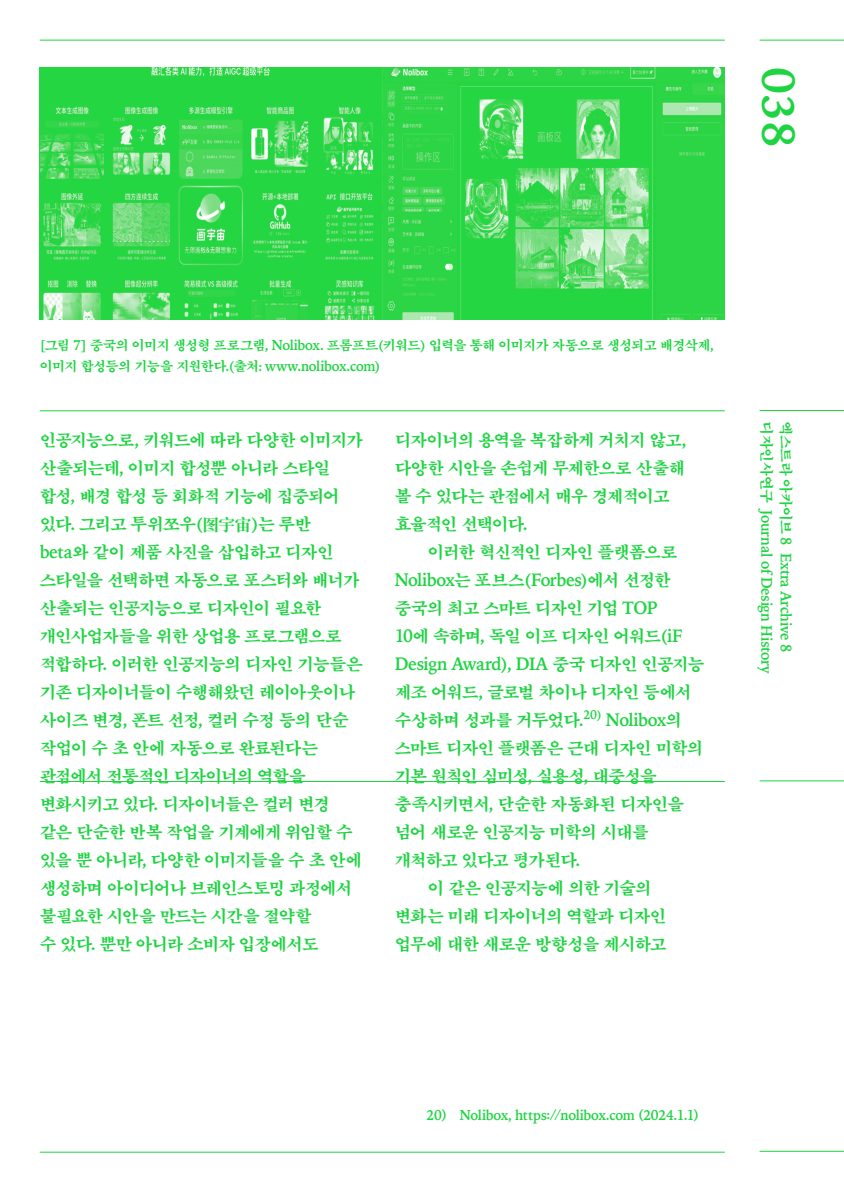
<style>
.page{position:relative;width:844px;height:1191px;background:#fff}
.page>*{position:absolute;margin:0;border:0;box-sizing:border-box;transform-origin:0 0}
.t1{font:700 45.5px "Iowan Old Style";color:#1ed442}
.t2{font:700 18.03px "Iowan Old Style";letter-spacing:-.035em;color:#1ed442;scale:.93 1}
.t3{font:16.62px/28px "SM3 K Myung Jo";letter-spacing:-.06em;color:#1ed442}
.t4{font:16.62px "SM3 K Myung Jo";letter-spacing:-.04em;color:#1ed442}
.t5{font:700 15.05px/19.2px "Iowan Old Style";letter-spacing:-.025em;color:#1ed442;scale:.93 1}
.t6{font:700 14.17px "Iowan Old Style";letter-spacing:-.025em;color:#1ed442;scale:.93 1}
.t7{font:13.12px/21px "SM3 K Myung Jo";letter-spacing:-.05em;color:#1ed442}
.s1{font-family:"Iowan Old Style";font-weight:700}
.s2{font-family:"Iowan Old Style";font-weight:700;font-size:14.17px}
.s3{font-family:"Iowan Old Style";font-weight:700;font-size:18.03px}
.s4{font-family:"Noto Serif SC";font-weight:700}
.s5{font-family:"SM3 K Myung Jo";font-weight:400;font-size:16.62px}
.s6{font-size:16.62px}
.s7{font-family:"SM3 K Myung Jo";font-weight:400;font-size:14px}
.s8{font-size:13.12px}
</style>
<div class="page">
<hr style="left:759px;top:40px;width:84px;height:1px;background:#1ed442">
<hr style="left:759px;top:1150px;width:84px;height:1px;background:#1ed442">
<hr style="left:759px;top:410px;width:84px;height:1px;background:#1ed442">
<hr style="left:759px;top:780px;width:84px;height:1px;background:#1ed442">
<hr style="left:40px;top:40px;width:684px;height:1px;background:#1ed442">
<hr style="left:40px;top:1151px;width:684px;height:1px;background:#1ed442">
<hr style="left:40px;top:410px;width:684px;height:1px;background:#1ed442">
<hr style="left:40px;top:781px;width:684px;height:1px;background:#1ed442">
<img style="left:40px;top:68px;width:684px;height:252px">
<h1 class="t1" style="left:819px;top:67px;width:83px;rotate:90deg">038</h1>
<p class="t7" style="left:40px;top:335px;width:675px"><span class="s1">[</span>그림 <span class="s2">7</span><span class="s1">]</span> 중국의 이미지 생성형 프로그램<span class="s2">, Nolibox.</span> 프롬프트<span class="s1">(</span>키워드<span class="s1">)</span> 입력을 통해 이미지가 자동으로 생성되고 배경삭제<span class="s2">, </span>이미지 합성등의 기능을 지원한다<span class="s2">.</span><span class="s1">(</span>출처<span class="s1">:</span> <span class="s2">www.nolibox.com</span><span class="s1">)</span></p>
<p class="t3" style="left:40px;top:426px;width:325px">인공지능으로<span class="s3">,</span> 키워드에 따라 다양한 이미지가 산출되는데<span class="s3">,</span> 이미지 합성뿐 아니라 스타일 합성<span class="s3">,</span> 배경 합성 등 회화적 기능에 집중되어 있다<span class="s3">.</span> 그리고 투위쪼우<span class="s1">(</span><span class="s4">图宇宙</span><span class="s1">)</span>는 루반 <span class="s3">beta</span>와 같이 제품 사진을 삽입하고 디자인 스타일을 선택하면 자동으로 포스터와 배너가 산출되는 인공지능으로 디자인이 필요한 개인사업자들을 위한 상업용 프로그램으로 적합하다<span class="s3">.</span> 이러한 인공지능의 디자인 기능들은 기존 디자이너들이 수행해왔던 레이아웃이나 사이즈 변경<span class="s3">,</span> 폰트 선정<span class="s3">,</span> 컬러 수정 등의 단순 작업이 수 초 안에 자동으로 완료된다는 관점에서 전통적인 디자이너의 역할을 변화시키고 있다<span class="s3">.</span> 디자이너들은 컬러 변경 같은 단순한 반복 작업을 기계에게 위임할 수 있을 뿐 아니라<span class="s3">,</span> 다양한 이미지들을 수 초 안에 생성하며 아이디어나 브레인스토밍 과정에서 불필요한 시안을 만드는 시간을 절약할<br>수 있다<span class="s3">.</span> 뿐만 아니라 소비자 입장에서도</p>
<p class="t3" style="left:394px;top:426px;width:293px">디자이너의 용역을 복잡하게 거치지 않고<span class="s3">, </span>다양한 시안을 손쉽게 무제한으로 산출해 볼 수 있다는 관점에서 매우 경제적이고 효율적인 선택이다<span class="s3">.</span></p>
<p class="t3" style="left:428px;top:538px;width:251px">이러한 혁신적인 디자인 플랫폼으로</p>
<p class="t2" style="left:394px;top:563px;width:298px">Nolibox<span class="s5">는 포브스</span><span class="s6">(</span>Forbes<span class="s6">)</span><span class="s5">에서 선정한</span></p>
<p class="t3" style="left:394px;top:594px;width:289px">중국의 최고 스마트 디자인 기업 <span class="s3">TOP<br>10</span>에 속하며<span class="s3">,</span> 독일 이프 디자인 어워드<span class="s1">(</span><span class="s3">iF</span></p>
<p class="t2" style="left:394px;top:647px;width:334px">Design Award<span class="s6">)</span>, DIA <span class="s5">중국 디자인 인공지능</span></p>
<p class="t3" style="left:394px;top:678px;width:298px">제조 어워드<span class="s3">,</span> 글로벌 차이나 디자인 등에서</p>
<p class="t4" style="left:394px;top:711px;width:289px">수상하며 성과를 거두었다<span class="s3">.</span><sup>20</sup><sup>)</sup> <span class="s3">Nolibox</span>의</p>
<p class="t3" style="left:394px;top:734px;width:310px">스마트 디자인 플랫폼은 근대 디자인 미학의</p>
<p class="t3" style="left:394px;top:762px;width:263px">기본 원칙인 심미성<span class="s3">,</span> 실용성<span class="s3">,</span> 대중성을</p>
<p class="t3" style="left:394px;top:790px;width:291px">충족시키면서<span class="s3">,</span> 단순한 자동화된 디자인을</p>
<p class="t3" style="left:394px;top:818px;width:255px">넘어 새로운 인공지능 미학의 시대를</p>
<p class="t3" style="left:394px;top:846px;width:187px">개척하고 있다고 평가된다<span class="s3">.</span></p>
<p class="t3" style="left:428px;top:874px;width:225px">이 같은 인공지능에 의한 기술의</p>
<p class="t3" style="left:394px;top:902px;width:273px">변화는 미래 디자이너의 역할과 디자인</p>
<p class="t3" style="left:394px;top:930px;width:273px">업무에 대한 새로운 방향성을 제시하고</p>
<p class="t5" style="left:796px;top:421px;width:273px;rotate:90deg"><span class="s7">엑스트라 아카이브</span> 8 Extra Archive 8 <span class="s7">디자인사연구</span> Journal of Design History</p>
<p class="t6" style="left:426px;top:1101px;width:295px">20<span class="s8">)</span> Nolibox, https<span class="s8">://</span>nolibox.com <span class="s8">(</span>2024.1.1<span class="s8">)</span></p>
</div>
